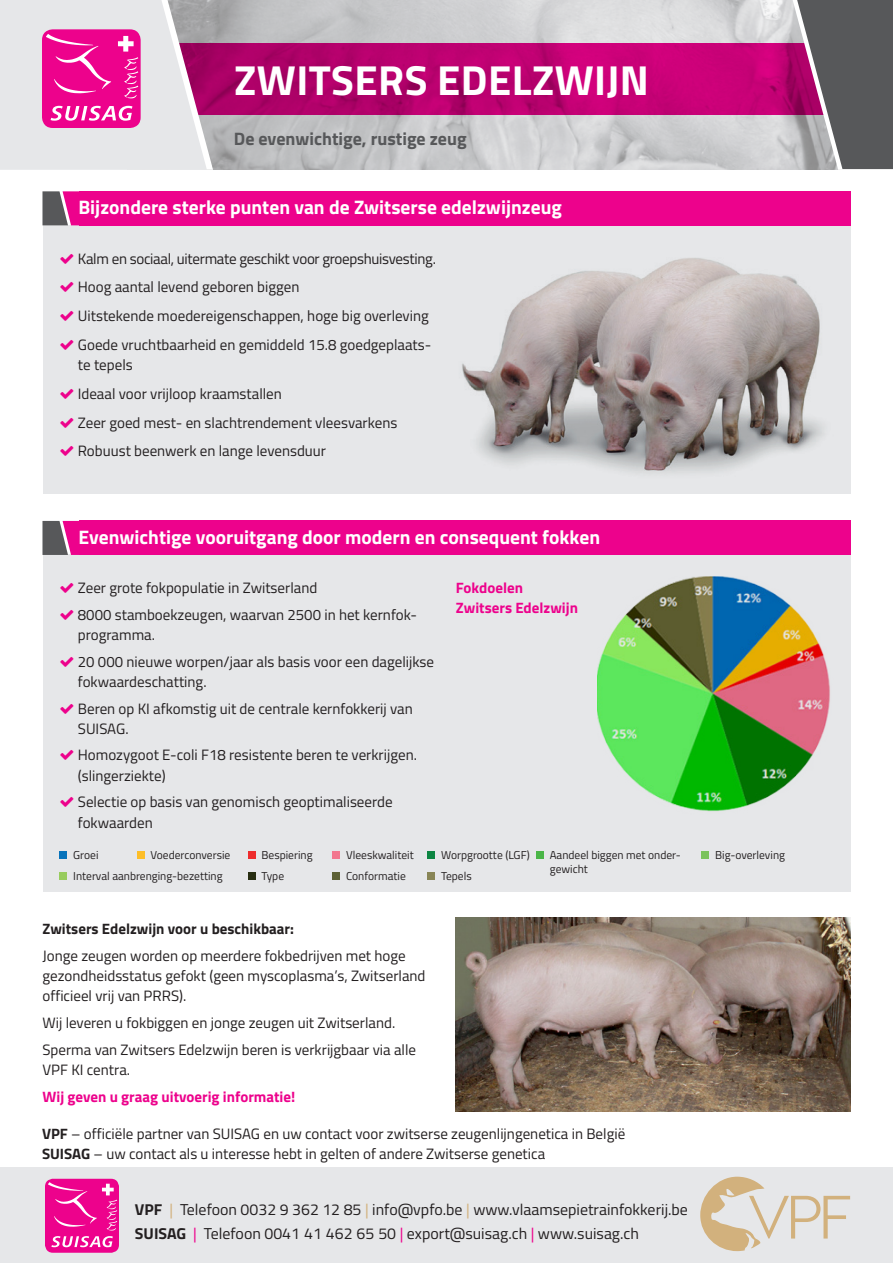
<style>
.page{position:relative;width:893px;height:1263px;background:#fff}
.page>*{position:absolute;margin:0;border:0;box-sizing:border-box;transform-origin:0 0}
.t1{font:700 42px "Titillium Web";letter-spacing:.01em;color:#fff}
.SUISAG___Ueberschrif{font:700 19.5px "Titillium Web";color:#fff}
.t2{font:700 18px "Titillium Web";color:#57585a}
.t3{font:15.75px "Titillium Web";color:#231f20}
.SUISAG___Aufzaehlung{font:15px/20.2px "Titillium Web";color:#231f20}
.SUISAG___Fliesstext{font:15px/20.2px "Titillium Web";color:#231f20}
.SUISAG___Aufzaehlung-2{font:15px "Titillium Web";letter-spacing:-.02em;color:#231f20}
.SUISAG___Aufzaehlung-3{font:700 15px "Titillium Web";color:#231f20}
.SUISAG___Aufzaehlung-4{font:700 15px "Titillium Web";color:#ed028c}
.SUISAG___Blocksatz_H{font:700 15px/20.2px "Titillium Web";color:#ed028c}
.t4{font:11.55px/13.8px "Titillium Web";color:#231f20}
.s1{font-weight:700}
.s2{color:#d2b17d}
.s3{color:#ed028c}
</style>
<div class="page">
<img style="left:213px;top:0;width:573px;height:169px">
<svg style="left:213px;top:43px;width:573px;height:71px;background:#bb0070"></svg>
<svg style="left:786px;top:0;width:107px;height:170px;background:#766571"></svg>
<svg style="left:0;top:0;width:213px;height:170px;background:#e2a4ca"></svg>
<div style="left:43px;top:555px;width:807px;height:337px;background:#e6e7e9"></div>
<svg style="left:42px;top:521px;width:37px;height:34px"></svg>
<div style="left:79px;top:521px;width:771px;height:34px;background:#ed028c"></div>
<img style="left:597px;top:576px;width:233px;height:236px">
<div style="left:60px;top:851px;width:7px;height:8px;background:#0773bb"></div>
<div style="left:137px;top:851px;width:8px;height:8px;background:#fdbe28"></div>
<div style="left:248px;top:851px;width:8px;height:8px;background:#ee2d2d"></div>
<div style="left:332px;top:851px;width:8px;height:8px;background:#f2778f"></div>
<div style="left:427px;top:851px;width:8px;height:8px;background:#0c8542"></div>
<div style="left:536px;top:851px;width:8px;height:8px;background:#4bb648"></div>
<div style="left:701px;top:851px;width:8px;height:8px;background:#7bc35c"></div>
<div style="left:60px;top:872px;width:7px;height:8px;background:#98cc5e"></div>
<div style="left:248px;top:872px;width:8px;height:8px;background:#282e12"></div>
<div style="left:332px;top:872px;width:8px;height:8px;background:#5d6135"></div>
<div style="left:427px;top:872px;width:8px;height:8px;background:#888556"></div>
<img style="left:456px;top:917px;width:394px;height:195px">
<div style="left:43px;top:225px;width:807px;height:269px;background:#e6e7e9"></div>
<svg style="left:42px;top:191px;width:37px;height:34px"></svg>
<div style="left:79px;top:191px;width:771px;height:34px;background:#ed028c"></div>
<img style="left:455px;top:258px;width:395px;height:263px">
<div style="left:0;top:1167px;width:893px;height:96px;background:#e6e7e9"></div>
<div style="left:45px;top:1179px;width:74px;height:74px;background:#ed028c;border-radius:8px"></div>
<svg style="left:51px;top:1236px;width:62px;height:11px"></svg>
<svg style="left:48px;top:1182px;width:69px;height:48px"></svg>
<svg style="left:700px;top:1177px;width:150px;height:74px"></svg>
<h1 class="t1" style="left:234px;top:49px;width:416px">ZWITSERS EDELZWIJN</h1>
<p class="t2" style="left:234px;top:125px;width:234px">De evenwichtige, rustige zeug</p>
<p class="SUISAG___Ueberschrif" style="left:78px;top:193px;width:485px">Bijzondere sterke punten van de Zwitserse edelzwijnzeug</p>
<p class="SUISAG___Aufzaehlung-2" style="left:78px;top:247px;width:360px">Kalm en sociaal, uitermate geschikt voor groepshuisvesting.</p>
<p class="SUISAG___Aufzaehlung" style="left:78px;top:276px;width:223px">Hoog aantal levend geboren biggen</p>
<p class="SUISAG___Aufzaehlung" style="left:78px;top:305px;width:352px">Uitstekende moedereigenschappen, hoge big overleving</p>
<p class="SUISAG___Aufzaehlung" style="left:78px;top:334px;width:355px">Goede vruchtbaarheid en gemiddeld 15.8 goedgeplaats&shy;te tepels</p>
<p class="SUISAG___Aufzaehlung" style="left:78px;top:383px;width:206px">Ideaal voor vrijloop kraamstallen</p>
<p class="SUISAG___Aufzaehlung" style="left:78px;top:412px;width:321px">Zeer goed mest- en slachtrendement vleesvarkens</p>
<p class="SUISAG___Aufzaehlung" style="left:78px;top:440px;width:250px">Robuust beenwerk en lange levensduur</p>
<p class="SUISAG___Ueberschrif" style="left:78px;top:522px;width:523px">Evenwichtige vooruitgang door modern en consequent fokken</p>
<p class="SUISAG___Aufzaehlung" style="left:78px;top:577px;width:241px">Zeer grote fokpopulatie in Zwitserland</p>
<p class="SUISAG___Aufzaehlung" style="left:78px;top:604px;width:341px">8000 stamboekzeugen, waarvan 2500 in het kernfok&shy;programma.</p>
<p class="SUISAG___Aufzaehlung" style="left:78px;top:651px;width:358px">20 000 nieuwe worpen/jaar als basis voor een dagelijkse fokwaardeschatting.</p>
<p class="SUISAG___Aufzaehlung" style="left:78px;top:697px;width:336px">Beren op KI afkomstig uit de centrale kernfokkerij van<br>SUISAG.</p>
<p class="SUISAG___Aufzaehlung" style="left:78px;top:744px;width:341px">Homozygoot E-coli F18 resistente beren te verkrijgen. (slingerziekte)</p>
<p class="SUISAG___Aufzaehlung" style="left:78px;top:791px;width:316px">Selectie op basis van genomisch geoptimaliseerde fokwaarden</p>
<p class="SUISAG___Blocksatz_H" style="left:456px;top:577px;width:124px">Fokdoelen<br>Zwitsers Edelzwijn</p>
<p class="t4" style="left:73px;top:848px;width:27px">Groei</p>
<p class="t4" style="left:151px;top:848px;width:81px">Voederconversie</p>
<p class="t4" style="left:261px;top:848px;width:53px">Bespiering</p>
<p class="t4" style="left:346px;top:848px;width:69px">Vleeskwaliteit</p>
<p class="t4" style="left:441px;top:848px;width:90px">Worpgrootte (LGF)</p>
<p class="t4" style="left:550px;top:848px;width:132px">Aandeel biggen met onder&shy;gewicht</p>
<p class="t4" style="left:715px;top:848px;width:71px">Big-overleving</p>
<p class="t4" style="left:73px;top:869px;width:151px">Interval aanbrenging-bezetting</p>
<p class="t4" style="left:261px;top:869px;width:24px">Type</p>
<p class="t4" style="left:346px;top:869px;width:61px">Conformatie</p>
<p class="t4" style="left:441px;top:869px;width:32px">Tepels</p>
<p class="SUISAG___Aufzaehlung-3" style="left:43px;top:917px;width:253px">Zwitsers Edelzwijn voor u beschikbaar:</p>
<p class="SUISAG___Fliesstext" style="left:43px;top:945px;width:385px">Jonge zeugen worden op meerdere fokbedrijven met hoge gezondheidsstatus gefokt (geen myscoplasma’s, Zwitserland officieel vrij van PRRS).</p>
<p class="SUISAG___Fliesstext" style="left:43px;top:1012px;width:354px">Wij leveren u fokbiggen en jonge zeugen uit Zwitserland.</p>
<p class="SUISAG___Fliesstext" style="left:43px;top:1038px;width:375px">Sperma van Zwitsers Edelzwijn beren is verkrijgbaar via alle<br>VPF KI centra.</p>
<p class="SUISAG___Aufzaehlung-4" style="left:43px;top:1085px;width:254px">Wij geven u graag uitvoerig informatie!</p>
<p class="SUISAG___Aufzaehlung" style="left:42px;top:1123px;width:585px"><span class="s1">VPF</span> – officiële partner van SUISAG en uw contact voor zwitserse zeugenlijngenetica in België<br><span class="s1">SUISAG</span> – uw contact als u interesse hebt in gelten of andere Zwitserse genetica</p>
<p class="t3" style="left:135px;top:1198px;width:555px"><span class="s1">VPF</span> <span class="s2">|</span> Telefoon 0032 9 362 12 85 <span class="s2">|</span> info@vpfo.be <span class="s2">|</span> www.vlaamsepietrainfokkerij.be</p>
<p class="t3" style="left:135px;top:1222px;width:506px"><span class="s1">SUISAG</span> <span class="s3">|</span> Telefoon 0041 41 462 65 50 <span class="s3">|</span> export@suisag.ch <span class="s3">|</span> www.suisag.ch</p>
</div>
